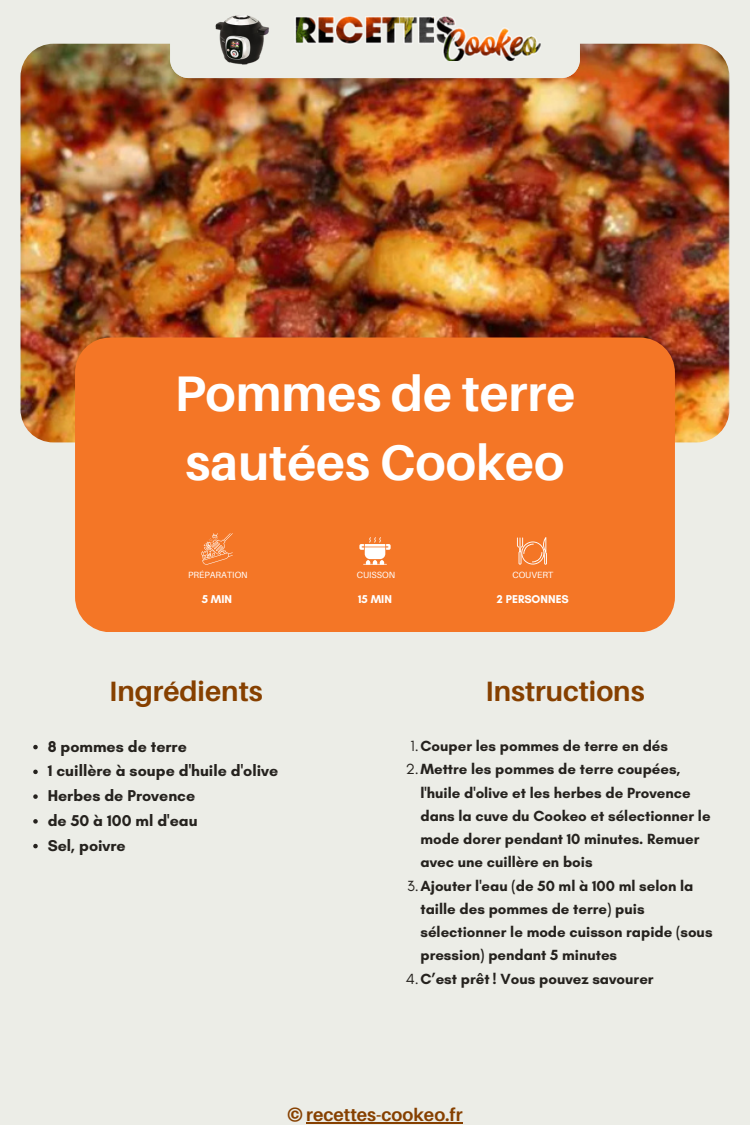
<style>
.page{position:relative;width:750px;height:1125px;background:#ecede7}
.page>*{position:absolute;margin:0;border:0;box-sizing:border-box;transform-origin:0 0}
.t1{font:700 50px/69.8px "Aileron";color:#fff}
.t2{font:700 28px "Aileron";color:#864000}
.t3{font:700 18px "Aileron";color:#864000}
.t4{font:700 16px "Glacial Indifference";color:#25221e}
.t5{font:700 15px/23.2px "Glacial Indifference";color:#25221e}
.t6{font:700 11.6px "Glacial Indifference";color:#fff}
.t7{font:9px "Aileron";color:#fff}
.s1{font-weight:400}
</style>
<div class="page">
<img style="left:20px;top:44px;width:709px;height:399px;border-radius:33px">
<svg style="left:170px;top:16px;width:410px;height:62px"></svg>
<img style="left:210px;top:15px;width:65px;height:57px">
<img style="left:293px;top:17px;width:247px;height:44px">
<div style="left:75px;top:338px;width:600px;height:294px;background:#f47626;border-radius:35px"></div>
<svg style="left:517px;top:537px;width:30px;height:28px"></svg>
<svg style="left:201px;top:533px;width:32px;height:32px"></svg>
<svg style="left:359px;top:537px;width:32px;height:28px"></svg>
<svg style="left:33px;top:745px;width:5px;height:4px"></svg>
<svg style="left:33px;top:770px;width:5px;height:4px"></svg>
<svg style="left:33px;top:794px;width:5px;height:5px"></svg>
<svg style="left:33px;top:819px;width:5px;height:5px"></svg>
<svg style="left:33px;top:844px;width:5px;height:4px"></svg>
<hr style="left:306px;top:1122px;width:157px;height:2px;background:#864000">
<p class="t1" style="left:174px;top:357px;width:403px">Pommes de terre sautées Cookeo</p>
<p class="t7" style="left:188px;top:569px;width:61px">PRÉPARATION</p>
<p class="t6" style="left:202px;top:592px;width:32px">5 MIN</p>
<p class="t7" style="left:357px;top:569px;width:40px">CUISSON</p>
<p class="t6" style="left:358px;top:592px;width:35px">15 MIN</p>
<p class="t7" style="left:512px;top:569px;width:43px">COUVERT</p>
<p class="t6" style="left:497px;top:592px;width:73px">2 PERSONNES</p>
<p class="t2" style="left:109px;top:674px;width:155px">Ingrédients</p>
<p class="t2" style="left:486px;top:674px;width:161px">Instructions</p>
<p class="t4" style="left:48px;top:736px;width:141px">8 pommes de terre</p>
<p class="t4" style="left:48px;top:761px;width:232px">1 cuillère à soupe d'huile d'olive</p>
<p class="t4" style="left:48px;top:786px;width:149px">Herbes de Provence</p>
<p class="t4" style="left:48px;top:811px;width:151px">de 50 à 100 ml d'eau</p>
<p class="t4" style="left:48px;top:835px;width:80px">Sel, poivre</p>
<p class="t5" style="left:411px;top:734px;width:259px"><span class="s1">1.</span>Couper les pommes de terre en dés</p>
<p class="t5" style="left:420px;top:757px;width:292px;text-indent:-15px"><span class="s1">2.</span>Mettre les pommes de terre coupées, l'huile d'olive et les herbes de Provence dans la cuve du Cookeo et sélectionner le mode dorer pendant 10 minutes. Remuer avec une cuillère en bois</p>
<p class="t5" style="left:420px;top:874px;width:294px;text-indent:-13px"><span class="s1">3.</span>Ajouter l'eau (de 50 ml à 100 ml selon la taille des pommes de terre) puis sélectionner le mode cuisson rapide (sous pression) pendant 5 minutes</p>
<p class="t5" style="left:406px;top:967px;width:249px"><span class="s1">4.</span>C’est prêt ! Vous pouvez savourer</p>
<p class="t3" style="left:287px;top:1103px;width:177px">© recettes-cookeo.fr</p>
</div>
